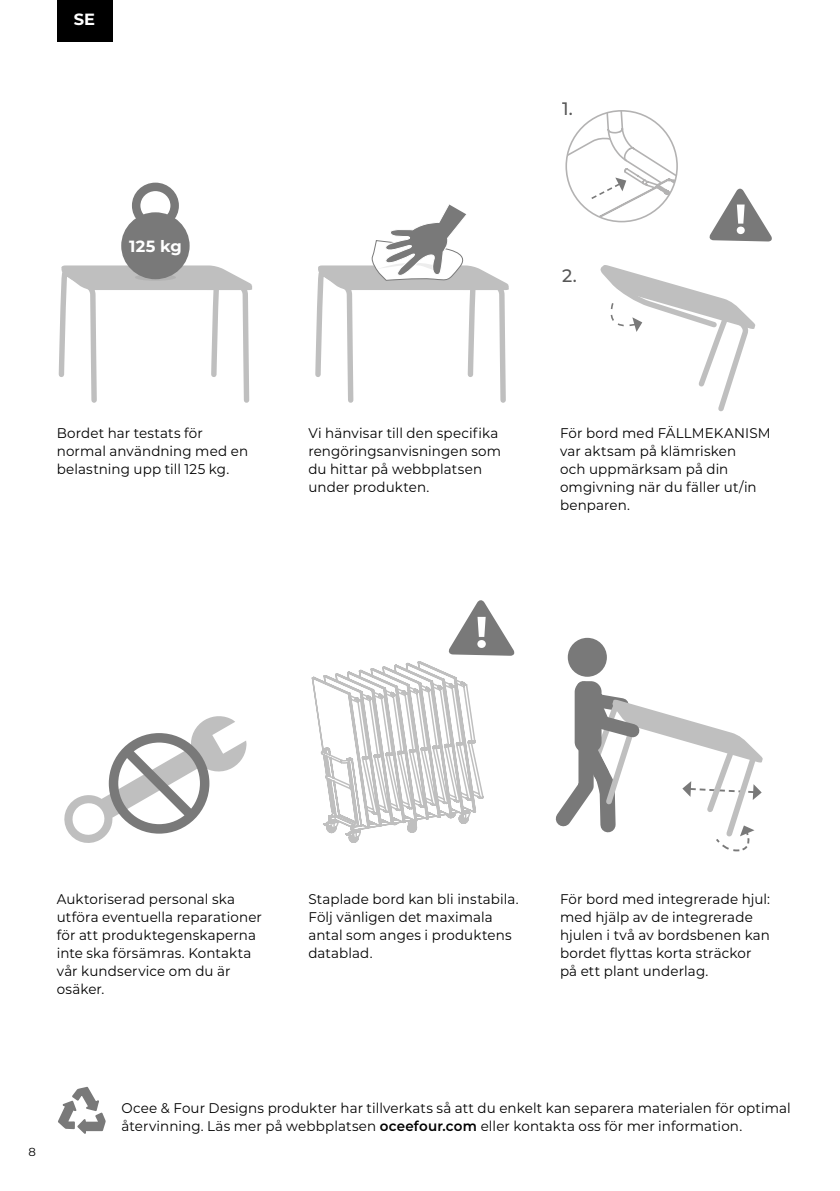
<style>
.page{position:relative;width:840px;height:1191px;background:#fff}
.page>*{position:absolute;margin:0;border:0;box-sizing:border-box;transform-origin:0 0}
.t1{font:500 18px "Montserrat";color:#000}
.t2{font:700 16.2px "Montserrat";letter-spacing:.01em;color:#fff}
.t3{font:14px/18px "Montserrat";letter-spacing:.01em;color:#000;scale:.96 1}
.t4{font:11.6px "Montserrat";color:#000}
.s1{font-weight:600}
</style>
<div class="page">
<div style="left:57px;top:0;width:55px;height:41px;background:#000"></div>
<svg style="left:58px;top:1086px;width:48px;height:48px"></svg>
<svg style="left:64px;top:716px;width:182px;height:127px"></svg>
<svg style="left:315px;top:204px;width:194px;height:199px"></svg>
<svg style="left:58px;top:264px;width:194px;height:139px"></svg>
<svg style="left:135px;top:274px;width:41px;height:7px"></svg>
<div style="left:121px;top:212px;width:68px;height:67px;background:#797979;border-radius:50%"></div>
<div style="left:132px;top:183px;width:47px;height:46px;border:8px solid #797979;border-radius:50%"></div>
<svg style="left:311px;top:600px;width:204px;height:243px"></svg>
<div style="left:567px;top:638px;width:39px;height:39px;background:#797979;border-radius:50%"></div>
<svg style="left:555px;top:669px;width:207px;height:183px"></svg>
<svg style="left:709px;top:188px;width:63px;height:53px"></svg>
<svg style="left:600px;top:265px;width:154px;height:147px"></svg>
<svg style="left:566px;top:111px;width:110px;height:111px"></svg>
<p class="t2" style="left:74px;top:8px;width:23px">SE</p>
<p class="t2" style="left:129px;top:235px;width:54px">125 kg</p>
<p class="t1" style="left:561px;top:96px;width:12px">1.</p>
<p class="t1" style="left:561px;top:263px;width:16px">2.</p>
<p class="t3" style="left:57px;top:423px;width:201px">Bordet har testats för normal användning med en belastning upp till 125 kg.</p>
<p class="t3" style="left:308px;top:423px;width:202px">Vi hänvisar till den specifika rengöringsanvisningen som du hittar på webbplatsen under produkten.</p>
<p class="t3" style="left:559px;top:423px;width:221px">För bord med FÄLLMEKANISM var aktsam på klämrisken<br>och uppmärksam på din omgivning när du fäller ut/in benparen.</p>
<p class="t3" style="left:57px;top:889px;width:215px">Auktoriserad personal ska utföra eventuella reparationer för att produktegenskaperna inte ska försämras. Kontakta vår kundservice om du är osäker.</p>
<p class="t3" style="left:308px;top:889px;width:220px">Staplade bord kan bli instabila.<br>Följ vänligen det maximala antal som anges i produktens datablad.</p>
<p class="t3" style="left:559px;top:889px;width:220px">För bord med integrerade hjul: med hjälp av de integrerade hjulen i två av bordsbenen kan bordet flyttas korta sträckor på ett plant underlag.</p>
<p class="t4" style="left:28px;top:1143px;width:9px">8</p>
<p class="t3" style="left:121px;top:1098px;width:698px">Ocee &amp; Four Designs produkter har tillverkats så att du enkelt kan separera materialen för optimal återvinning. Läs mer på webbplatsen <span class="s1">oceefour.com</span> eller kontakta oss för mer information.</p>
</div>
